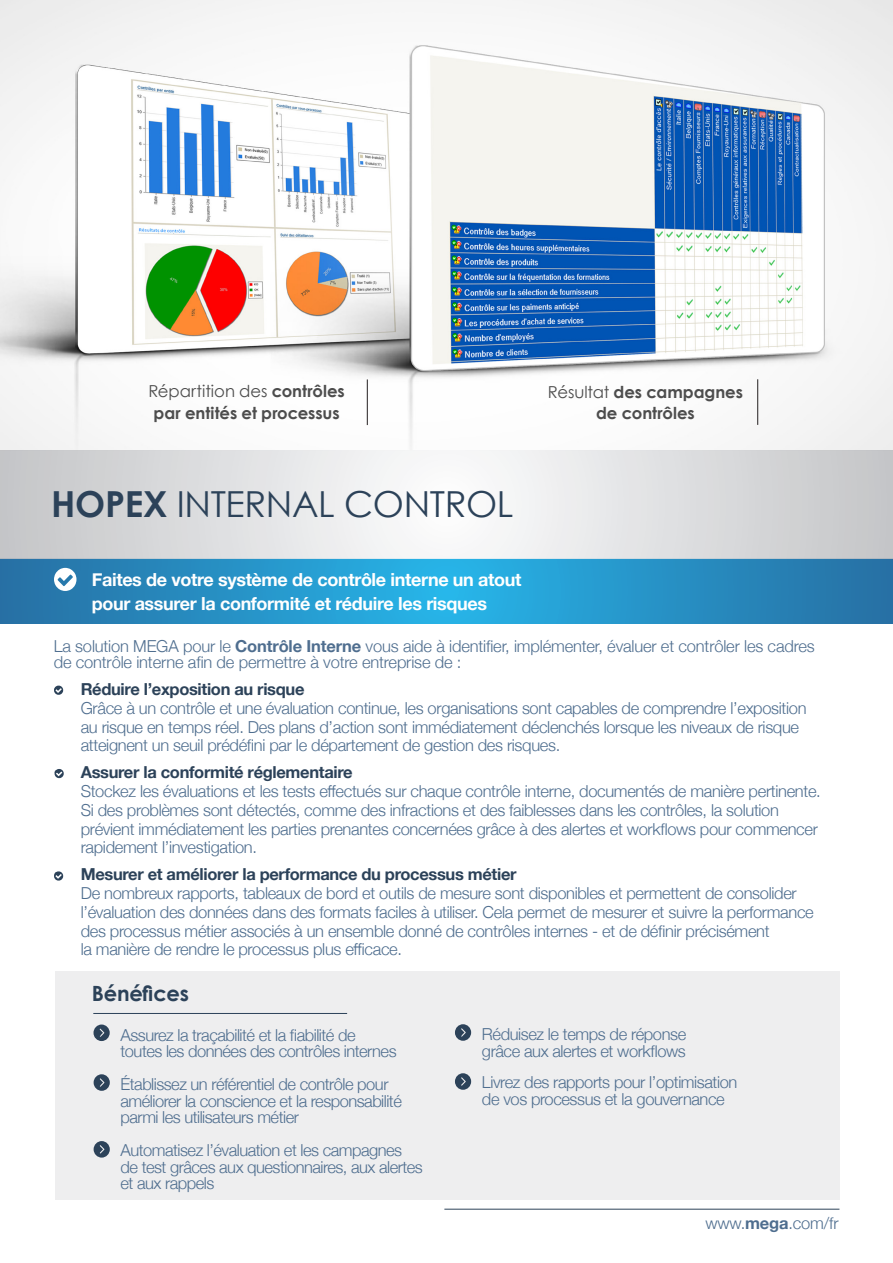
<style>
.page{position:relative;width:893px;height:1263px;background:#fff}
.page>*{position:absolute;margin:0;border:0;box-sizing:border-box;transform-origin:0 0}
.t1{font:35.85px "Century Gothic";letter-spacing:-.01em;color:#2c4259}
.t2{font:700 21px "Century Gothic";letter-spacing:-.01em;color:#2c4259}
.t3{font:700 18px/24px "Helvetica Neue";letter-spacing:-.02em;color:#fff}
.t4{font:300 16.5px/18.8px "Helvetica Neue";letter-spacing:-.02em;color:#4f6e8f}
.titre{font:700 16.5px/21px "Century Gothic";letter-spacing:-.005em;color:#4d4d4d;text-align:center}
.titre-2{font:16.5px "Century Gothic";color:#4d4d4d}
.s1{font-weight:700}
.s2{font-weight:400}
.s3{font-weight:700;color:#2c4259}
</style>
<div class="page">
<img style="left:0;top:0;width:893px;height:450px">
<svg style="left:0;top:558px;width:893px;height:65px;background:#2992c5"></svg>
<svg style="left:54px;top:568px;width:22px;height:23px"></svg>
<svg style="left:54px;top:686px;width:9px;height:9px"></svg>
<svg style="left:55px;top:769px;width:9px;height:9px"></svg>
<svg style="left:54px;top:871px;width:9px;height:10px"></svg>
<div style="left:55px;top:971px;width:785px;height:229px;background:#eeeeef"></div>
<hr style="left:93px;top:1013px;width:254px;height:1px;background:#2c4259">
<svg style="left:93px;top:1024px;width:17px;height:17px"></svg>
<svg style="left:94px;top:1074px;width:16px;height:17px"></svg>
<svg style="left:94px;top:1141px;width:16px;height:16px"></svg>
<svg style="left:455px;top:1024px;width:16px;height:17px"></svg>
<svg style="left:455px;top:1073px;width:16px;height:17px"></svg>
<hr style="left:757px;top:379px;width:1px;height:46px;background:#231f20">
<hr style="left:367px;top:379px;width:1px;height:46px;background:#231f20">
<hr style="left:444px;top:1209px;width:395px;height:1px;background:#2c4259">
<svg style="left:0;top:450px;width:893px;height:108px"></svg>
<p class="titre-2" style="left:148px;top:380px;width:198px">Répartition des <span class="s1">contrôles</span></p>
<p class="titre" style="left:154px;top:402px;width:188px">par entités et processus</p>
<p class="t1" style="left:51px;top:479px;width:464px"><span class="s1">HOPEX</span> INTERNAL CONTROL</p>
<p class="t3" style="left:92px;top:568px;width:431px">Faites de votre système de contrôle interne un atout pour assurer la conformité et réduire les risques</p>
<p class="titre" style="left:548px;top:381px;width:196px"><span class="s2">Résultat</span> des campagnes de contrôles</p>
<p class="t4" style="left:54px;top:636px;width:763px;line-height:16.5px">La solution MEGA pour le <span class="s1">Contrôle Interne</span> vous aide à identifier, implémenter, évaluer et contrôler les cadres de contrôle interne afin de permettre à votre entreprise de :</p>
<p class="t4" style="left:81px;top:679px;width:727px;text-indent:-27px"><span class="s3">• Réduire l’exposition au risque<br></span>Grâce à un contrôle et une évaluation continue, les organisations sont capables de comprendre l’exposition au risque en temps réel. Des plans d’action sont immédiatement déclenchés lorsque les niveaux de risque atteignent un seuil prédéfini par le département de gestion des risques.</p>
<p class="t4" style="left:81px;top:762px;width:742px;text-indent:-27px"><span class="s3">• Assurer la conformité réglementaire<br></span>Stockez les évaluations et les tests effectués sur chaque contrôle interne, documentés de manière pertinente.<br>Si des problèmes sont détectés, comme des infractions et des faiblesses dans les contrôles, la solution prévient immédiatement les parties prenantes concernées grâce à des alertes et workflows pour commencer rapidement l’investigation.</p>
<p class="t4" style="left:81px;top:864px;width:735px;text-indent:-27px"><span class="s3">• Mesurer et améliorer la performance du processus métier<br></span>De nombreux rapports, tableaux de bord et outils de mesure sont disponibles et permettent de consolider l’évaluation des données dans des formats faciles à utiliser. Cela permet de mesurer et suivre la performance des processus métier associés à un ensemble donné de contrôles internes - et de définir précisément<br>la manière de rendre le processus plus efficace.</p>
<p class="t2" style="left:92px;top:978px;width:99px">Bénéfices</p>
<p class="t4" style="left:121px;top:1025px;width:278px;line-height:16.5px;text-indent:-27px">• Assurez la traçabilité et la fiabilité de toutes les données des contrôles internes</p>
<p class="t4" style="left:121px;top:1075px;width:283px;line-height:16.5px;text-indent:-27px">• Établissez un référentiel de contrôle pour améliorer la conscience et la responsabilité parmi les utilisateurs métier</p>
<p class="t4" style="left:121px;top:1141px;width:304px;line-height:16.5px;text-indent:-27px">• Automatisez l’évaluation et les campagnes de test grâces aux questionnaires, aux alertes et aux rappels</p>
<p class="t4" style="left:455px;top:1025px;width:233px;line-height:16.5px;text-align:right">• Réduisez le temps de réponse grâce aux alertes et workflows</p>
<p class="t4" style="left:482px;top:1073px;width:257px;line-height:16.5px;text-indent:-27px">• Livrez des rapports pour l’optimisation de vos processus et la gouvernance</p>
<p class="t4" style="left:705px;top:1213px;width:135px">www.<span class="s1">mega</span>.com/fr</p>
</div>
